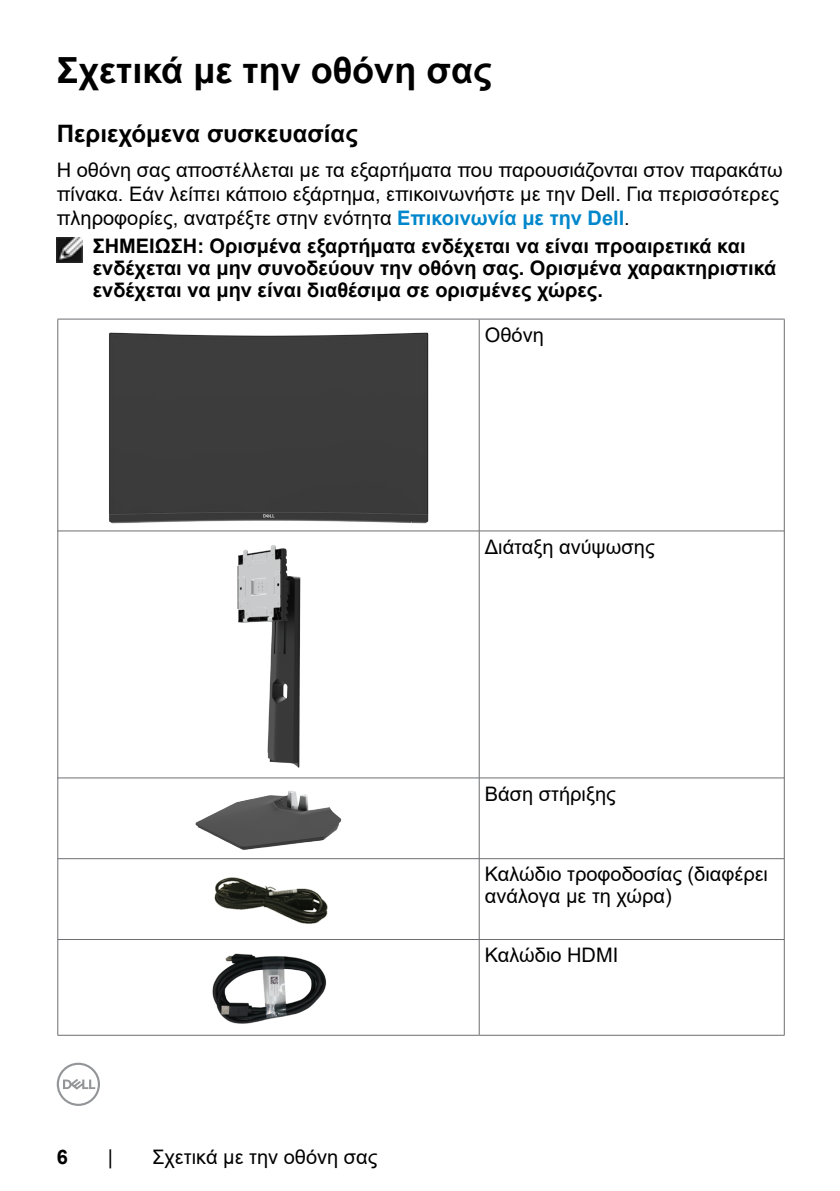
<style>
.page{position:relative;width:840px;height:1191px;background:#fff}
.page>*{position:absolute;margin:0;border:0;box-sizing:border-box;transform-origin:0 0}
.t1{font:700 36px "Arial";color:#000}
.t2{font:700 24px "Arial";color:#000}
.t3{font:20px/24px "Arial";color:#000}
.t4{font:700 20px/22px "Arial";color:#000}
.s1{font-weight:700;color:#0087cb}
</style>
<div class="page">
<svg style="left:57px;top:1062px;width:43px;height:44px"></svg>
<img style="left:57px;top:237px;width:25px;height:26px">
<hr style="left:57px;top:319px;width:422px;height:1px;background:#6d6e71">
<hr style="left:57px;top:319px;width:1px;height:212px;background:#6d6e71">
<hr style="left:479px;top:319px;width:305px;height:1px;background:#6d6e71">
<hr style="left:478px;top:319px;width:1px;height:211px;background:#6d6e71">
<hr style="left:783px;top:319px;width:1px;height:212px;background:#6d6e71">
<hr style="left:57px;top:530px;width:422px;height:1px;background:#6d6e71">
<hr style="left:57px;top:531px;width:1px;height:247px;background:#6d6e71">
<hr style="left:478px;top:530px;width:306px;height:1px;background:#6d6e71">
<hr style="left:478px;top:531px;width:1px;height:246px;background:#6d6e71">
<hr style="left:783px;top:531px;width:1px;height:247px;background:#6d6e71">
<hr style="left:57px;top:777px;width:422px;height:1px;background:#6d6e71">
<hr style="left:57px;top:778px;width:1px;height:80px;background:#6d6e71">
<hr style="left:478px;top:777px;width:306px;height:1px;background:#6d6e71">
<hr style="left:478px;top:778px;width:1px;height:80px;background:#6d6e71">
<hr style="left:783px;top:778px;width:1px;height:80px;background:#6d6e71">
<hr style="left:57px;top:858px;width:422px;height:1px;background:#6d6e71">
<hr style="left:57px;top:858px;width:1px;height:81px;background:#6d6e71">
<hr style="left:478px;top:858px;width:306px;height:1px;background:#6d6e71">
<hr style="left:478px;top:859px;width:1px;height:80px;background:#6d6e71">
<hr style="left:783px;top:858px;width:1px;height:81px;background:#6d6e71">
<hr style="left:57px;top:939px;width:422px;height:1px;background:#6d6e71">
<hr style="left:57px;top:939px;width:1px;height:96px;background:#6d6e71">
<hr style="left:478px;top:939px;width:306px;height:1px;background:#6d6e71">
<hr style="left:478px;top:940px;width:1px;height:95px;background:#6d6e71">
<hr style="left:783px;top:939px;width:1px;height:96px;background:#6d6e71">
<hr style="left:57px;top:1035px;width:422px;height:1px;background:#6d6e71">
<hr style="left:479px;top:1035px;width:305px;height:1px;background:#6d6e71">
<div style="left:109px;top:332px;width:320px;height:192px;background:#3c3c3c"></div>
<img style="left:237px;top:545px;width:64px;height:223px">
<img style="left:195px;top:791px;width:146px;height:59px">
<img style="left:214px;top:877px;width:114px;height:47px">
<img style="left:212px;top:953px;width:114px;height:71px">
<h1 class="t1" style="left:57px;top:45px;width:436px">Σχετικά με την οθόνη σας</h1>
<p class="t2" style="left:57px;top:116px;width:302px">Περιεχόμενα συσκευασίας</p>
<p class="t3" style="left:57px;top:158px;width:727px">Η οθόνη σας αποστέλλεται με τα εξαρτήματα που παρουσιάζονται στον παρακάτω πίνακα. Εάν λείπει κάποιο εξάρτημα, επικοινωνήστε με την Dell. Για περισσότερες πληροφορίες, ανατρέξτε στην ενότητα <span class="s1">Επικοινωνία με την Dell</span>.</p>
<p class="t4" style="left:93px;top:235px;width:684px">ΣΗΜΕΙΩΣΗ: Ορισμένα εξαρτήματα ενδέχεται να είναι προαιρετικά και ενδέχεται να μην συνοδεύουν την οθόνη σας. Ορισμένα χαρακτηριστικά ενδέχεται να μην είναι διαθέσιμα σε ορισμένες χώρες.</p>
<p class="t3" style="left:484px;top:323px;width:60px">Οθόνη</p>
<p class="t3" style="left:484px;top:534px;width:171px">Διάταξη ανύψωσης</p>
<p class="t3" style="left:484px;top:781px;width:132px">Βάση στήριξης</p>
<p class="t4" style="left:57px;top:1146px;width:13px">6</p>
<p class="t3" style="left:108px;top:1145px;width:7px">|</p>
<p class="t3" style="left:152px;top:1145px;width:227px">Σχετικά με την οθόνη σας</p>
<p class="t3" style="left:484px;top:863px;width:284px;line-height:22px">Καλώδιο τροφοδοσίας (διαφέρει ανάλογα με τη χώρα)</p>
<p class="t3" style="left:484px;top:943px;width:135px">Καλώδιο HDMI</p>
</div>
